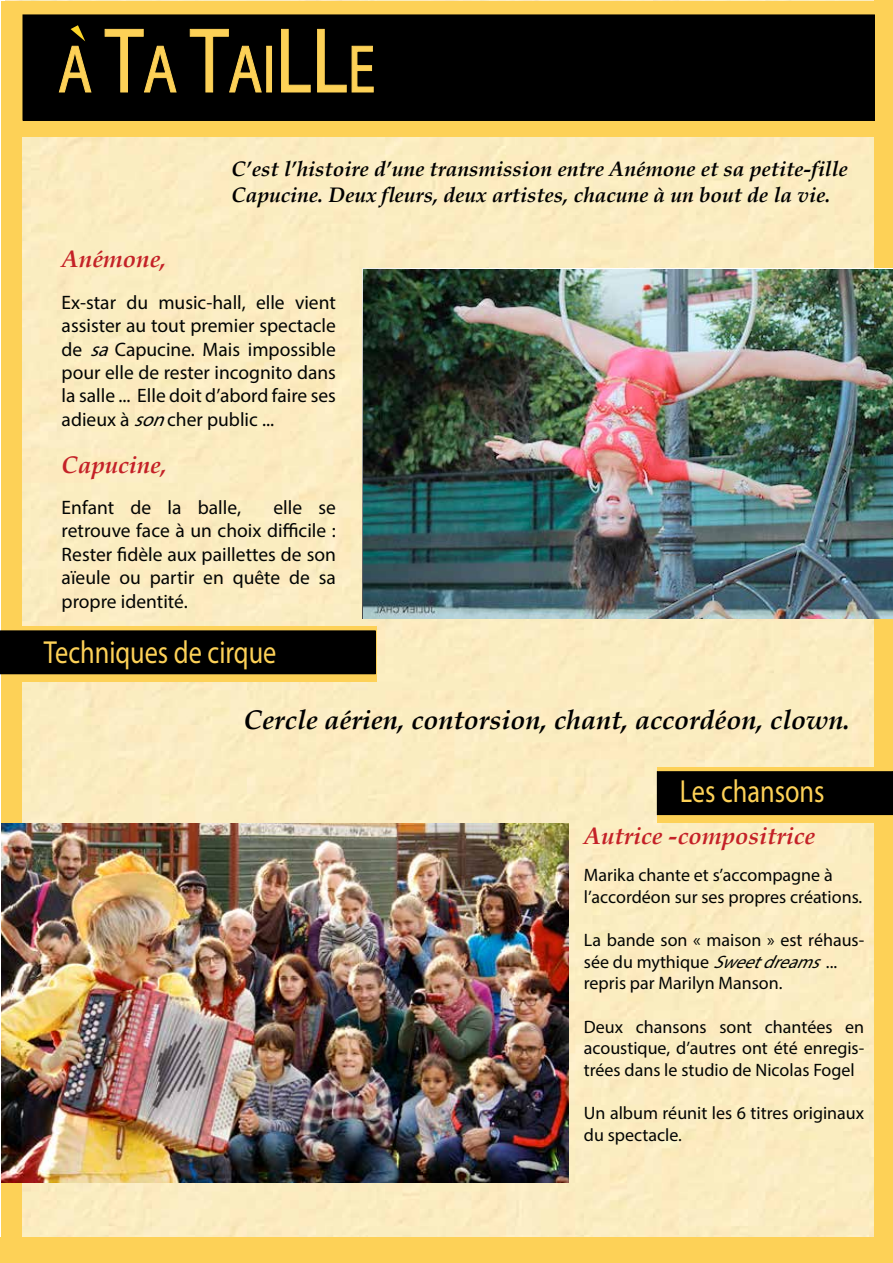
<style>
.page{position:relative;width:893px;height:1263px;background:#fff}
.page>*{position:absolute;margin:0;border:0;box-sizing:border-box;transform-origin:0 0}
.t1{font:67.8px "Myriad Pro";color:#fdd157;scale:.82 1}
.t2{font:31.95px "Myriad Pro";color:#fdd157;scale:.82 1}
.t3{font:italic 700 27px "Book Antiqua";color:#000}
.t4{font:italic 700 24px "Book Antiqua";color:#c42127}
.t5{font:italic 700 21px/25.2px "Book Antiqua";color:#000}
.t6{font:19.5px/23.4px "Myriad Pro";color:#020403;text-align:justify}
.t7{font:18px/21.6px "Myriad Pro";color:#020403}
.s1{font-size:92.85px}
.s2{font-style:italic}
</style>
<div class="page">
<div style="left:22px;top:136px;width:853px;height:1101px;background:#fbedc0"></div>
<div style="left:875px;top:1px;width:18px;height:1262px;background:#fdd157"></div>
<div style="left:1px;top:56px;width:21px;height:1207px;background:#fdd157"></div>
<img style="left:363px;top:269px;width:530px;height:350px">
<img style="left:1px;top:824px;width:568px;height:359px">
<div style="left:1px;top:1px;width:890px;height:135px;background:#fdd157"></div>
<div style="left:23px;top:15px;width:851px;height:105px;background:#000"></div>
<div style="left:23px;top:14px;width:852px;height:107px;border:1px solid #000"></div>
<svg style="left:104px;top:29px;width:73px;height:64px"></svg>
<svg style="left:189px;top:29px;width:73px;height:64px"></svg>
<svg style="left:281px;top:29px;width:30px;height:64px"></svg>
<svg style="left:317px;top:29px;width:57px;height:64px"></svg>
<svg style="left:59px;top:25px;width:33px;height:68px"></svg>
<div style="left:657px;top:767px;width:220px;height:56px;background:#fdd157"></div>
<div style="left:0;top:1237px;width:893px;height:26px;background:#fdd157"></div>
<div style="left:657px;top:772px;width:236px;height:42px;background:#000"></div>
<div style="left:657px;top:771px;width:236px;height:44px;border:1px solid #000"></div>
<svg style="left:21px;top:626px;width:355px;height:56px;background:#e9c050"></svg>
<div style="left:0;top:631px;width:375px;height:43px;background:#000"></div>
<h1 class="t1" style="left:58px;top:27px;width:388px">A <span class="s1">T</span>A <span class="s1">T</span>AI<span class="s1">LL</span>E</h1>
<p class="t5" style="left:231px;top:157px;width:618px">C’est l’histoire d’une transmission entre Anémone et sa petite-fille<br>Capucine. Deux fleurs, deux artistes, chacune à un bout de la vie.</p>
<p class="t4" style="left:62px;top:245px;width:106px">Anémone,</p>
<p class="t6" style="left:62px;top:290px;width:276px">Ex-star du music-hall, elle vient assister au tout premier spectacle de <span class="s2">sa</span>Capucine. Mais impossible pour elle de rester incognito dans la salle ... Elle doit d’abord faire ses adieux à <span class="s2">son</span>cher public ...</p>
<p class="t4" style="left:62px;top:450px;width:107px">Capucine,</p>
<p class="t6" style="left:62px;top:495px;width:181px">Enfant de la balle,</p>
<p class="t6" style="left:62px;top:495px;width:276px;text-indent:212px">elle se retrouve face à un choix difficile :<br>Rester fidèle aux paillettes de son aïeule ou partir en quête de sa propre identité.</p>
<h2 class="t2" style="left:44px;top:633px;width:285px">Techniques de cirque</h2>
<h3 class="t3" style="left:244px;top:704px;width:608px">Cercle aérien, contorsion, chant, accordéon, clown.</h3>
<h2 class="t2" style="left:680px;top:772px;width:178px">Les chansons</h2>
<p class="t4" style="left:584px;top:821px;width:233px">Autrice -compositrice</p>
<p class="t7" style="left:584px;top:864px;width:280px">Marika chante et s’accompagne à l’accordéon sur ses propres créations.</p>
<p class="t7" style="left:584px;top:929px;width:282px">La bande son « maison » est réhaus&shy;sée du mythique <span class="s2">Sweetdreams</span>... repris par Marilyn Manson.</p>
<p class="t7" style="left:584px;top:1015px;width:282px;text-align:justify">Deux chansons sont chantées en acoustique, d’autres ont été enregis&shy;trées dans le studio de Nicolas Fogel</p>
<p class="t7" style="left:584px;top:1102px;width:282px">Un album réunit les 6 titres originaux du spectacle.</p>
</div>
